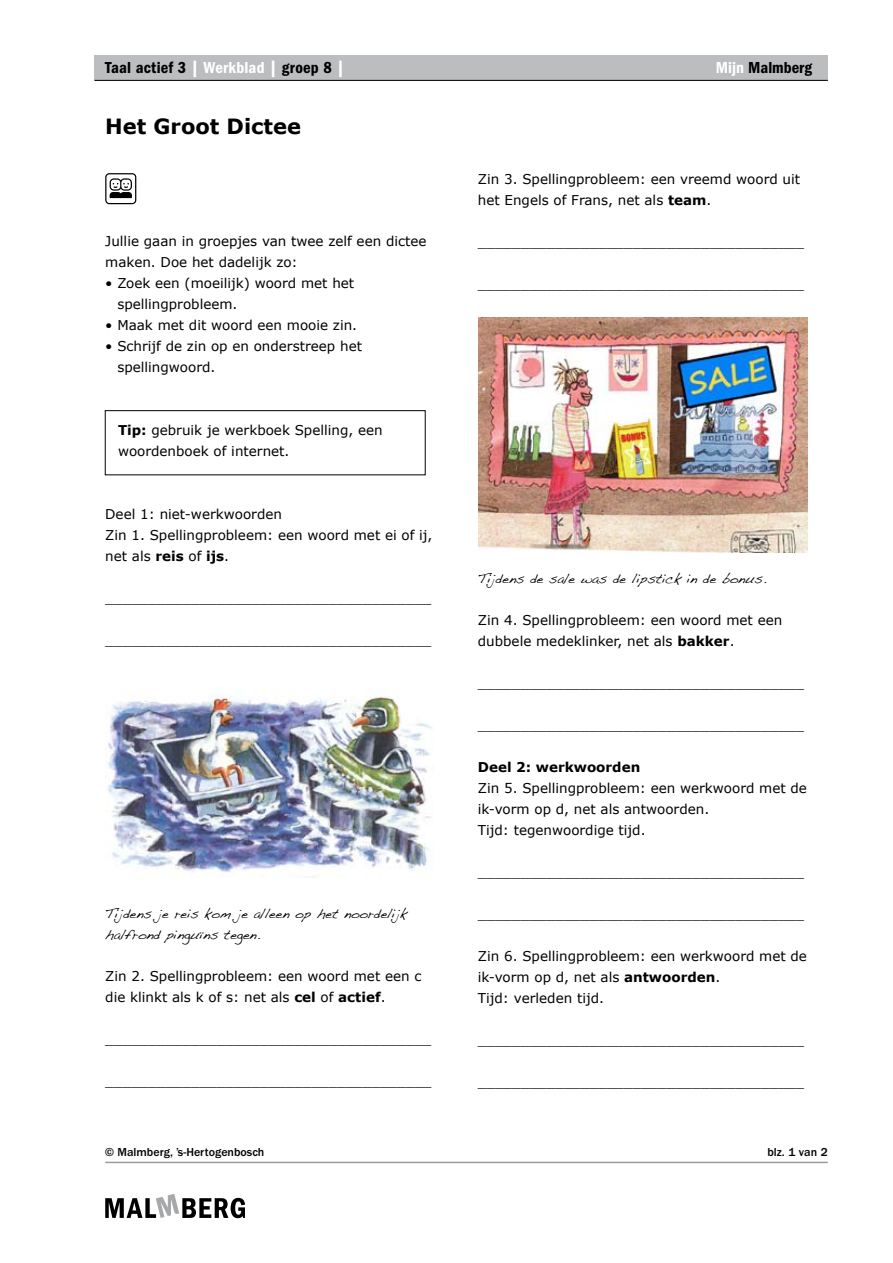
<style>
.page{position:relative;width:893px;height:1263px;background:#fff}
.page>*{position:absolute;margin:0;border:0;box-sizing:border-box;transform-origin:0 0}
.t1{font:700 21px "Verdana";color:#000}
.t2{font:16.5px "ITC Franklin Gothic Std Dm Cd";letter-spacing:.01em;color:#000}
.t3{font:13.5px/21px "Verdana";color:#000}
.t4{font:13.5px/21px "Handwriting Dakota";color:#000}
.t5{font:700 13.5px "Verdana";color:#000}
.t6{font:500 12px "ITC Franklin Gothic Std";color:#000}
.s1{color:#fff}
.s2{font-weight:700}
</style>
<div class="page">
<div style="left:95px;top:55px;width:733px;height:25px;background:#bcbdbf"></div>
<svg style="left:105px;top:1194px;width:140px;height:24px"></svg>
<hr style="left:105px;top:1162px;width:723px;height:1px;background:#9c9d9f">
<hr style="left:95px;top:80px;width:733px;height:1px;background:#000">
<svg style="left:105px;top:173px;width:31px;height:31px"></svg>
<div style="left:105px;top:410px;width:321px;height:65px;border:1px solid #000"></div>
<img style="left:106px;top:687px;width:326px;height:191px">
<img style="left:478px;top:317px;width:330px;height:236px">
<p class="t2" style="left:105px;top:59px;width:241px">Taal actief 3 <span class="s1">| Werkblad |</span> groep 8 <span class="s1">|</span></p>
<p class="t2" style="left:716px;top:59px;width:98px"><span class="s1">Mijn</span> Malmberg</p>
<h1 class="t1" style="left:105px;top:113px;width:197px">Het Groot Dictee</h1>
<p class="t3" style="left:105px;top:230px;width:323px">Jullie gaan in groepjes van twee zelf een dictee maken. Doe het dadelijk zo:</p>
<p class="t3" style="left:117px;top:272px;width:238px;text-indent:-12px">• Zoek een (moeilijk) woord met het spellingprobleem.</p>
<p class="t3" style="left:105px;top:314px;width:253px">• Maak met dit woord een mooie zin.</p>
<p class="t3" style="left:117px;top:335px;width:246px;text-indent:-12px">• Schrijf de zin op en onderstreep het spellingwoord.</p>
<p class="t3" style="left:118px;top:419px;width:266px"><span class="s2">Tip:</span> gebruik je werkboek Spelling, een woordenboek of internet.</p>
<p class="t3" style="left:105px;top:503px;width:329px">Deel 1: niet-werkwoorden<br>Zin 1. Spellingprobleem: een woord met ei of ij, net als <span class="s2">reis</span> of <span class="s2">ijs</span>.</p>
<p class="t3" style="left:105px;top:587px;width:328px">______________________________________</p>
<p class="t3" style="left:105px;top:629px;width:328px">______________________________________</p>
<p class="t4" style="left:105px;top:903px;width:303px">Tijdens je reis kom je alleen op het noordelijk halfrond pinguïns tegen.</p>
<p class="t3" style="left:105px;top:965px;width:318px">Zin 2. Spellingprobleem: een woord met een c die klinkt als k of s: net als <span class="s2">cel</span> of <span class="s2">actief</span>.</p>
<p class="t3" style="left:105px;top:1028px;width:328px">______________________________________</p>
<p class="t3" style="left:105px;top:1070px;width:328px">______________________________________</p>
<p class="t3" style="left:478px;top:168px;width:324px">Zin 3. Spellingprobleem: een vreemd woord uit het Engels of Frans, net als <span class="s2">team</span>.</p>
<p class="t3" style="left:478px;top:231px;width:328px">______________________________________</p>
<p class="t3" style="left:478px;top:273px;width:328px">______________________________________</p>
<p class="t4" style="left:478px;top:567px;width:290px">Tijdens de sale was de lipstick in de bonus.</p>
<p class="t3" style="left:478px;top:609px;width:306px">Zin 4. Spellingprobleem: een woord met een dubbele medeklinker, net als <span class="s2">bakker</span>.</p>
<p class="t3" style="left:478px;top:672px;width:328px">______________________________________</p>
<p class="t3" style="left:478px;top:714px;width:328px">______________________________________</p>
<p class="t5" style="left:478px;top:758px;width:164px">Deel 2: werkwoorden</p>
<p class="t3" style="left:478px;top:777px;width:331px">Zin 5. Spellingprobleem: een werkwoord met de ik-vorm op d, net als antwoorden.<br>Tijd: tegenwoordige tijd.</p>
<p class="t3" style="left:478px;top:861px;width:328px">______________________________________</p>
<p class="t3" style="left:478px;top:903px;width:328px">______________________________________</p>
<p class="t3" style="left:478px;top:945px;width:331px">Zin 6. Spellingprobleem: een werkwoord met de ik-vorm op d, net als <span class="s2">antwoorden</span>.<br>Tijd: verleden tijd.</p>
<p class="t3" style="left:478px;top:1029px;width:328px">______________________________________</p>
<p class="t3" style="left:478px;top:1071px;width:328px">______________________________________</p>
<p class="t6" style="left:105px;top:1145px;width:161px">© Malmberg, ’s-Hertogenbosch</p>
<p class="t6" style="left:767px;top:1145px;width:62px">blz. 1 van 2</p>
</div>
